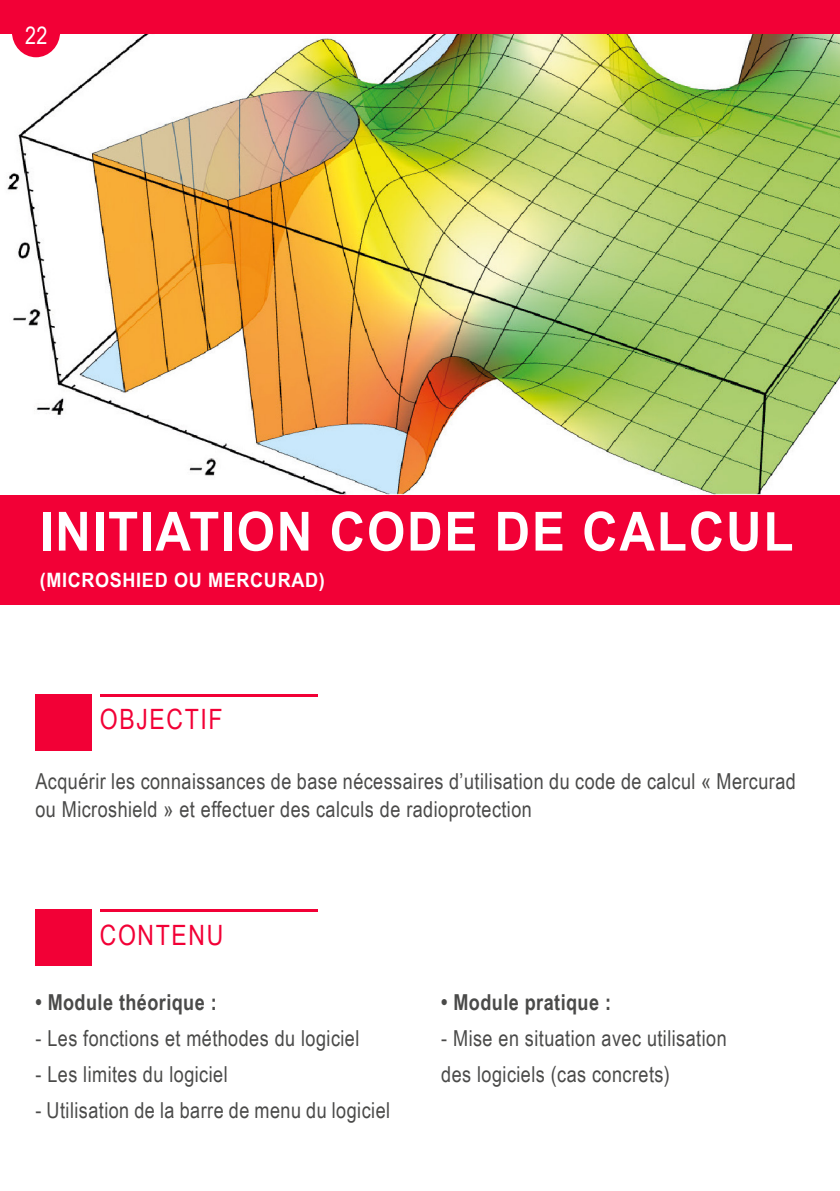
<style>
.page{position:relative;width:840px;height:1191px;background:#fff}
.page>*{position:absolute;margin:0;border:0;box-sizing:border-box;transform-origin:0 0}
.t1{font:700 54px "Arial Narrow";letter-spacing:.03em;color:#fff;scale:1.11 1}
.t2{font:28px "Arial Narrow";letter-spacing:.06em;color:#f20036}
.t3{font:24px "Arial Narrow";color:#fff}
.t4{font:22px/28px "Arial Narrow";letter-spacing:.02em;color:#4a4a49}
.t5{font:700 22px "Arial Narrow";letter-spacing:.02em;color:#4a4a49}
.t6{font:700 19.8px "Arial Narrow";letter-spacing:.03em;color:#fff;scale:1.11 1}
</style>
<div class="page">
<img style="left:0;top:33px;width:839px;height:462px">
<div style="left:0;top:495px;width:839px;height:109px;background:#f20036"></div>
<div style="left:0;top:0;width:839px;height:33px;background:#f20036"></div>
<div style="left:12px;top:6px;width:48px;height:51px;background:#f20036;border-radius:50%"></div>
<div style="left:35px;top:694px;width:57px;height:57px;background:#f20036"></div>
<hr style="left:100px;top:694px;width:217px;height:2px;background:#f20036">
<div style="left:35px;top:909px;width:57px;height:57px;background:#f20036"></div>
<hr style="left:100px;top:909px;width:217px;height:2px;background:#f20036">
<p class="t3" style="left:25px;top:18px;width:24px">22</p>
<h1 class="t1" style="left:40px;top:490px;width:680px">INITIATION CODE DE CALCUL</h1>
<p class="t6" style="left:40px;top:564px;width:258px">(MICROSHIED OU MERCURAD)</p>
<p class="t2" style="left:100px;top:699px;width:124px">OBJECTIF</p>
<p class="t4" style="left:35px;top:766px;width:761px">Acquérir les connaissances de base nécessaires d’utilisation du code de calcul « Mercurad ou Microshield » et effectuer des calculs de radioprotection</p>
<p class="t2" style="left:100px;top:914px;width:125px">CONTENU</p>
<p class="t5" style="left:35px;top:986px;width:183px">• Module théorique :</p>
<p class="t4" style="left:35px;top:1023px;width:325px">- Les fonctions et méthodes du logiciel</p>
<p class="t4" style="left:35px;top:1059px;width:194px">- Les limites du logiciel</p>
<p class="t4" style="left:35px;top:1095px;width:356px">- Utilisation de la barre de menu du logiciel</p>
<p class="t5" style="left:441px;top:986px;width:171px">• Module pratique :</p>
<p class="t4" style="left:441px;top:1019px;width:287px;line-height:36px">- Mise en situation avec utilisation des logiciels (cas concrets)</p>
</div>
